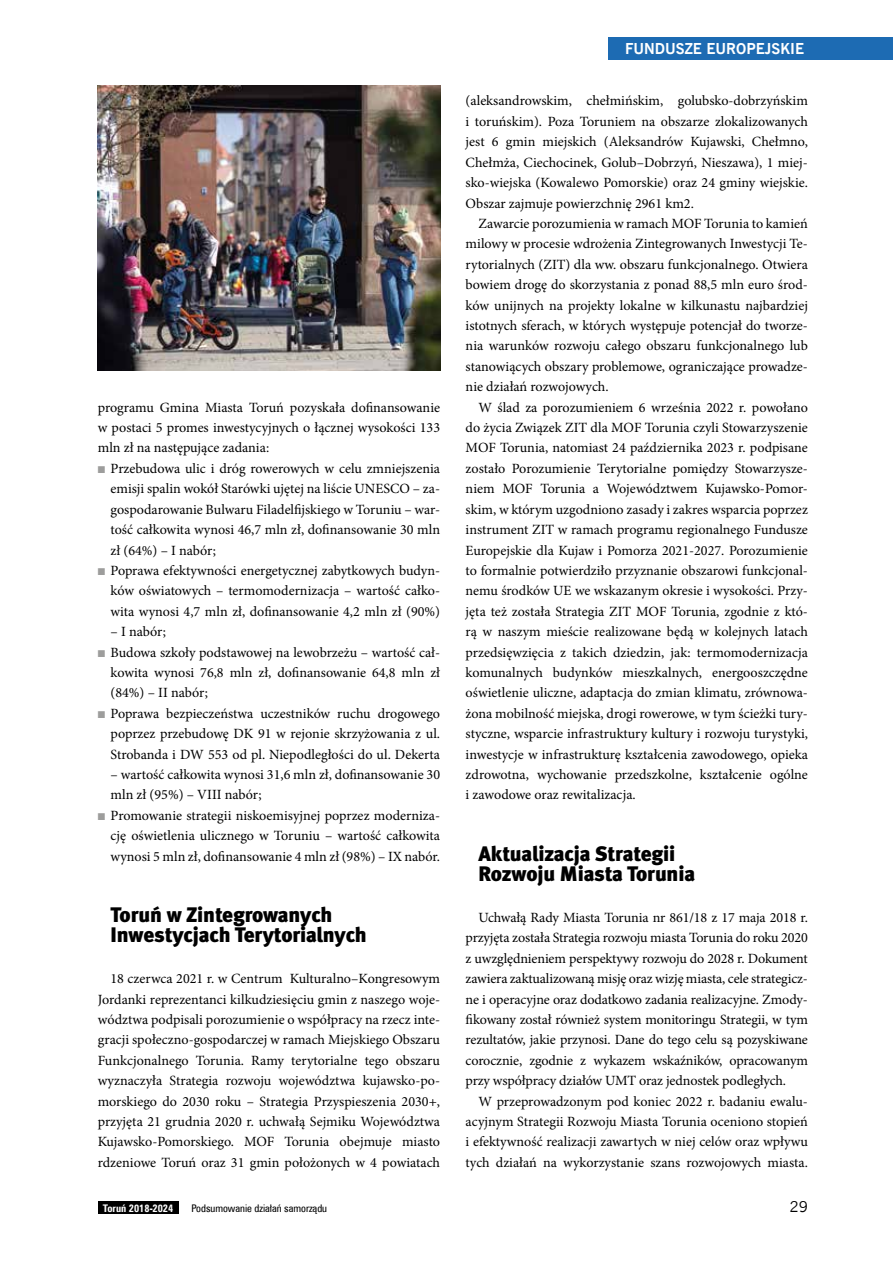
<style>
.page{position:relative;width:893px;height:1263px;background:#fff}
.page>*{position:absolute;margin:0;border:0;box-sizing:border-box;transform-origin:0 0}
.t1{font:21px/20.4px "Meta Black CELF";letter-spacing:-.01em;color:#000}
.t2{font:700 15px "News Goth EU";color:#fff}
.t3{font:15px "News Goth EU";color:#000}
.t4{font:14.1px/20.4px "Minion Pro";color:#000;text-align:justify}
.t5{font:10.5px "Zurich Cn EU";color:#000}
.t6{font:700 10.5px "Zurich Cn EU";color:#fff}
.s1{font-family:"Dixieland Normal";font-size:9.75px;color:#9d9d9c}
</style>
<div class="page">
<div style="left:98px;top:1202px;width:81px;height:12px;background:#000"></div>
<div style="left:608px;top:37px;width:285px;height:23px;background:#1d6bb3"></div>
<img style="left:98px;top:85px;width:342px;height:286px">
<p class="t4" style="left:98px;top:397px;width:344px">programu Gmina Miasta Toruń pozyskała dofinansowanie</p>
<p class="t4" style="left:98px;top:417px;width:344px">w postaci 5 promes inwestycyjnych o łącznej wysokości 133</p>
<p class="t4" style="left:98px;top:438px;width:173px">mln zł na następujące zadania:</p>
<p class="t4" style="left:98px;top:458px;width:344px"><span class="s1">Q</span> Przebudowa ulic i dróg rowerowych w celu zmniejszenia</p>
<p class="t4" style="left:111px;top:479px;width:331px">emisji spalin wokół Starówki ujętej na liście UNESCO – za-</p>
<p class="t4" style="left:111px;top:499px;width:331px">gospodarowanie Bulwaru Filadelfijskiego w Toruniu – war-</p>
<p class="t4" style="left:111px;top:519px;width:331px">tość całkowita wynosi 46,7 mln zł, dofinansowanie 30 mln</p>
<p class="t4" style="left:111px;top:540px;width:107px">zł (64%) – I nabór;</p>
<p class="t4" style="left:98px;top:560px;width:344px"><span class="s1">Q</span> Poprawa efektywności energetycznej zabytkowych budyn-</p>
<p class="t4" style="left:111px;top:581px;width:331px">ków oświatowych – termomodernizacja – wartość całko-</p>
<p class="t4" style="left:111px;top:601px;width:331px">wita wynosi 4,7 mln zł, dofinansowanie 4,2 mln zł (90%)</p>
<p class="t4" style="left:111px;top:621px;width:57px">– I nabór;</p>
<p class="t4" style="left:98px;top:642px;width:344px"><span class="s1">Q</span> Budowa szkoły podstawowej na lewobrzeżu – wartość cał-</p>
<p class="t4" style="left:111px;top:662px;width:331px">kowita wynosi 76,8 mln zł, dofinansowanie 64,8 mln zł</p>
<p class="t4" style="left:111px;top:683px;width:99px">(84%) – II nabór;</p>
<p class="t4" style="left:98px;top:703px;width:344px"><span class="s1">Q</span> Poprawa bezpieczeństwa uczestników ruchu drogowego</p>
<p class="t4" style="left:111px;top:724px;width:331px">poprzez przebudowę DK 91 w rejonie skrzyżowania z ul.</p>
<p class="t4" style="left:111px;top:744px;width:331px">Strobanda i DW 553 od pl. Niepodległości do ul. Dekerta</p>
<p class="t4" style="left:111px;top:764px;width:331px">– wartość całkowita wynosi 31,6 mln zł, dofinansowanie 30</p>
<p class="t4" style="left:111px;top:785px;width:153px">mln zł (95%) – VIII nabór;</p>
<p class="t4" style="left:98px;top:805px;width:344px"><span class="s1">Q</span> Promowanie strategii niskoemisyjnej poprzez moderniza-</p>
<p class="t4" style="left:111px;top:826px;width:331px">cję oświetlenia ulicznego w Toruniu – wartość całkowita</p>
<p class="t4" style="left:111px;top:846px;width:331px">wynosi 5 mln zł, dofinansowanie 4 mln zł (98%) – IX nabór.</p>
<h1 class="t1" style="left:111px;top:904px;width:258px">Toruń w Zintegrowanych<br>Inwestycjach Terytorialnych</h1>
<p class="t4" style="left:98px;top:968px;width:344px;text-indent:13px">18 czerwca 2021 r. w Centrum Kulturalno–Kongresowym Jordanki reprezentanci kilkudziesięciu gmin z naszego woje&shy;wództwa podpisali porozumienie o współpracy na rzecz inte&shy;gracji społeczno-gospodarczej w ramach Miejskiego Obszaru Funkcjonalnego Torunia. Ramy terytorialne tego obszaru wyznaczyła Strategia rozwoju województwa kujawsko-po&shy;morskiego do 2030 roku – Strategia Przyspieszenia 2030+, przyjęta 21 grudnia 2020 r. uchwałą Sejmiku Województwa Kujawsko-Pomorskiego. MOF Torunia obejmuje miasto rdzeniowe Toruń oraz 31 gmin położonych w 4 powiatach</p>
<p class="t2" style="left:625px;top:39px;width:181px">FUNDUSZE EUROPEJSKIE</p>
<p class="t4" style="left:466px;top:91px;width:344px">(aleksandrowskim, chełmińskim, golubsko-dobrzyńskim i toruńskim). Poza Toruniem na obszarze zlokalizowanych jest 6 gmin miejskich (Aleksandrów Kujawski, Chełmno, Chełmża, Ciechocinek, Golub–Dobrzyń, Nieszawa), 1 miej&shy;sko-wiejska (Kowalewo Pomorskie) oraz 24 gminy wiejskie.<br>Obszar zajmuje powierzchnię 2961 km2.</p>
<p class="t4" style="left:466px;top:213px;width:344px;text-indent:13px">Zawarcie porozumienia w ramach MOF Torunia to kamień milowy w procesie wdrożenia Zintegrowanych Inwestycji Te&shy;rytorialnych (ZIT) dla ww. obszaru funkcjonalnego. Otwiera bowiem drogę do skorzystania z ponad 88,5 mln euro środ&shy;ków unijnych na projekty lokalne w kilkunastu najbardziej istotnych sferach, w których występuje potencjał do tworze&shy;nia warunków rozwoju całego obszaru funkcjonalnego lub stanowiących obszary problemowe, ograniczające prowadze&shy;nie działań rozwojowych.</p>
<p class="t4" style="left:466px;top:397px;width:344px;text-indent:13px">W ślad za porozumieniem 6 września 2022 r. powołano do życia Związek ZIT dla MOF Torunia czyli Stowarzyszenie MOF Torunia, natomiast 24 października 2023 r. podpisane zostało Porozumienie Terytorialne pomiędzy Stowarzysze&shy;niem MOF Torunia a Województwem Kujawsko-Pomor&shy;skim, w którym uzgodniono zasady i zakres wsparcia poprzez instrument ZIT w ramach programu regionalnego Fundusze Europejskie dla Kujaw i Pomorza 2021-2027. Porozumienie to formalnie potwierdziło przyznanie obszarowi funkcjonal&shy;nemu środków UE we wskazanym okresie i wysokości. Przy&shy;jęta też została Strategia ZIT MOF Torunia, zgodnie z któ&shy;rą w naszym mieście realizowane będą w kolejnych latach przedsięwzięcia z takich dziedzin, jak: termomodernizacja komunalnych budynków mieszkalnych, energooszczędne oświetlenie uliczne, adaptacja do zmian klimatu, zrównowa&shy;żona mobilność miejska, drogi rowerowe, w tym ścieżki tury&shy;styczne, wsparcie infrastruktury kultury i rozwoju turystyki, inwestycje w infrastrukturę kształcenia zawodowego, opieka zdrowotna, wychowanie przedszkolne, kształcenie ogólne i zawodowe oraz rewitalizacja.</p>
<h1 class="t1" style="left:478px;top:843px;width:218px">Aktualizacja Strategii<br>Rozwoju Miasta Torunia</h1>
<p class="t4" style="left:466px;top:907px;width:344px;text-indent:13px">Uchwałą Rady Miasta Torunia nr 861/18 z 17 maja 2018 r. przyjęta została Strategia rozwoju miasta Torunia do roku 2020 z uwzględnieniem perspektywy rozwoju do 2028 r. Dokument zawiera zaktualizowaną misję oraz wizję miasta, cele strategicz&shy;ne i operacyjne oraz dodatkowo zadania realizacyjne. Zmody&shy;fikowany został również system monitoringu Strategii, w tym rezultatów, jakie przynosi. Dane do tego celu są pozyskiwane corocznie, zgodnie z wykazem wskaźników, opracowanym przy współpracy działów UMT oraz jednostek podległych.</p>
<p class="t4" style="left:466px;top:1091px;width:344px;text-indent:13px">W przeprowadzonym pod koniec 2022 r. badaniu ewalu&shy;acyjnym Strategii Rozwoju Miasta Torunia oceniono stopień i efektywność realizacji zawartych w niej celów oraz wpływu tych działań na wykorzystanie szans rozwojowych miasta.</p>
<p class="t6" style="left:103px;top:1201px;width:72px">Toruń 2018-2024</p>
<p class="t5" style="left:191px;top:1201px;width:137px">Podsumowanie działań samorządu</p>
<p class="t3" style="left:790px;top:1197px;width:20px">29</p>
</div>
